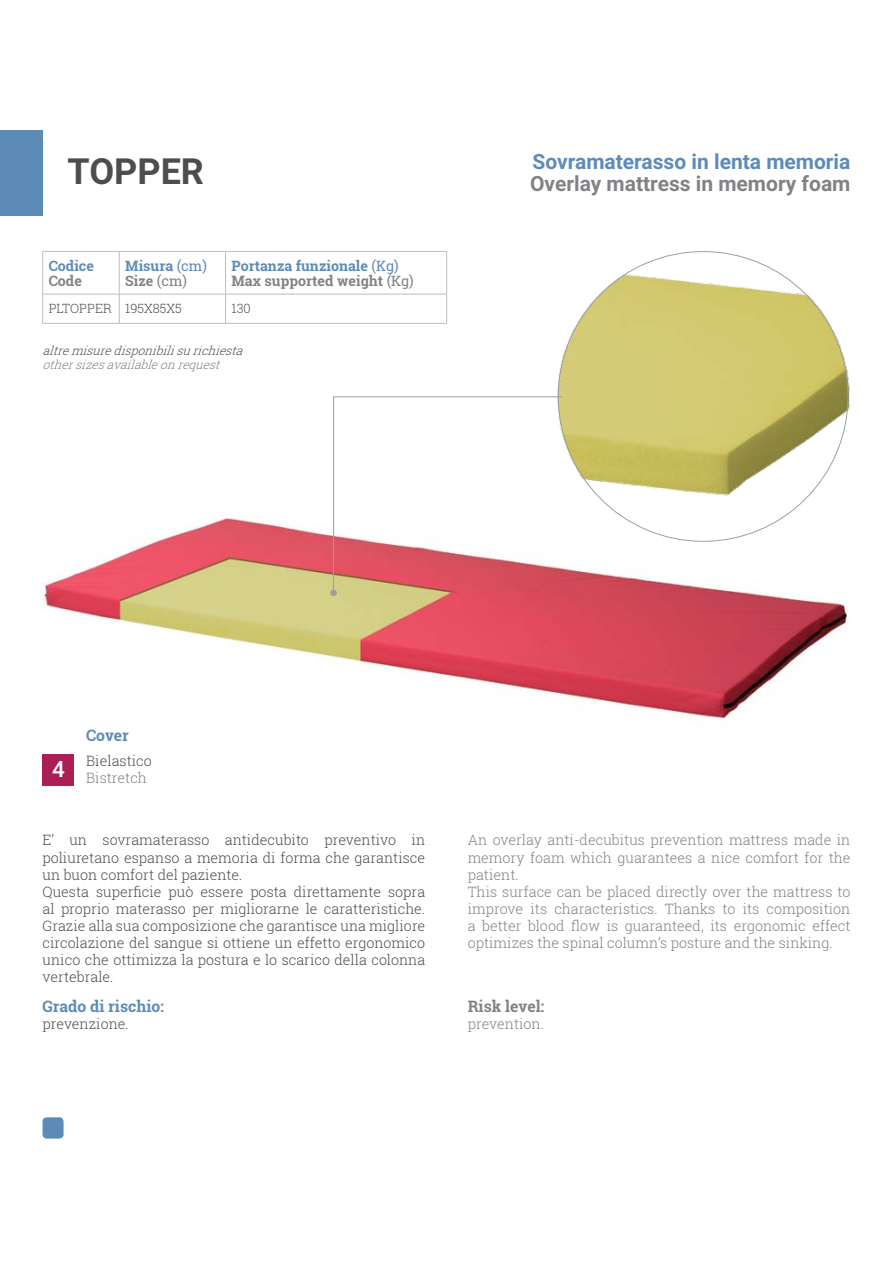
<style>
.page{position:relative;width:893px;height:1263px;background:#fff}
.page>*{position:absolute;margin:0;border:0;box-sizing:border-box;transform-origin:0 0}
.t1{font:700 36px "Roboto";color:#4d4d4f}
.t2{font:500 22.5px "Roboto";color:#fff}
.t3{font:700 21px "Roboto";color:#5d8bb7}
.t4{font:700 21px "Roboto";color:#808285}
.t5{font:700 15.75px "Roboto Slab";color:#5d8bb7}
.t6{font:700 15.75px "Roboto Slab";color:#808285}
.t7{font:300 14.25px/17.1px "Roboto Slab";color:#4d4d4f}
.t8{font:300 14.25px/17.1px "Roboto Slab";color:#808285}
.t9{font:700 14.25px/15px "Roboto Slab";color:#5d8bb7}
.t10{font:700 14.25px "Roboto Slab";color:#808285}
.t11{font:300 12.75px "Roboto Slab";color:#4d4d4f}
.t12{font:italic 300 12px "Roboto Slab";color:#4d4d4f}
.t13{font:italic 300 12px "Roboto Slab";color:#808285}
.s1{font-weight:400}
.s2{color:#808285}
.s3{font-weight:400;color:#808285}
</style>
<div class="page">
<div style="left:0;top:131px;width:43px;height:85px;background:#5d8bb7"></div>
<img style="left:41px;top:518px;width:807px;height:201px">
<div style="left:43px;top:1117px;width:21px;height:21px;background:#5d8bb7;border-radius:4px"></div>
<hr style="left:43px;top:251px;width:76px;height:1px;background:#bcbec0">
<hr style="left:42px;top:252px;width:1px;height:42px;background:#bcbec0">
<hr style="left:119px;top:251px;width:107px;height:1px;background:#bcbec0">
<hr style="left:119px;top:252px;width:1px;height:42px;background:#bcbec0">
<hr style="left:226px;top:251px;width:221px;height:1px;background:#bcbec0">
<hr style="left:225px;top:252px;width:1px;height:42px;background:#bcbec0">
<hr style="left:446px;top:252px;width:1px;height:42px;background:#bcbec0">
<hr style="left:43px;top:294px;width:76px;height:1px;background:#bcbec0">
<svg style="left:42px;top:294px;width:1px;height:29px"></svg>
<hr style="left:119px;top:294px;width:107px;height:1px;background:#bcbec0">
<svg style="left:119px;top:294px;width:1px;height:29px"></svg>
<hr style="left:226px;top:294px;width:221px;height:1px;background:#bcbec0">
<svg style="left:225px;top:295px;width:1px;height:28px"></svg>
<svg style="left:446px;top:294px;width:1px;height:29px"></svg>
<hr style="left:43px;top:323px;width:76px;height:1px;background:#bcbec0">
<hr style="left:119px;top:323px;width:107px;height:1px;background:#bcbec0">
<hr style="left:226px;top:323px;width:221px;height:1px;background:#bcbec0">
<img style="left:543px;top:251px;width:307px;height:300px">
<hr style="left:333px;top:396px;width:1px;height:197px;background:#9d9fa2">
<hr style="left:333px;top:396px;width:230px;height:1px;background:#9d9fa2">
<div style="left:330px;top:590px;width:7px;height:6px;background:#9d9fa2;border-radius:50%"></div>
<div style="left:43px;top:754px;width:31px;height:32px;background:#ab1e56"></div>
<h1 class="t1" style="left:68px;top:146px;width:138px">topper</h1>
<h3 class="t3" style="left:532px;top:147px;width:319px">Sovramaterasso in lenta memoria</h3>
<h3 class="t4" style="left:530px;top:169px;width:322px">Overlay mattress in memory foam</h3>
<p class="t9" style="left:125px;top:258px;width:83px">Misura <span class="s1">(cm)<br></span><span class="s2">Size</span> <span class="s3">(cm)</span></p>
<p class="t9" style="left:232px;top:258px;width:184px">Portanza funzionale <span class="s1">(Kg)<br></span><span class="s2">Max supported weight</span> <span class="s3">(Kg)</span></p>
<p class="t11" style="left:49px;top:300px;width:135px">PLTOPPER 195X85X5</p>
<p class="t11" style="left:232px;top:300px;width:21px">130</p>
<p class="t9" style="left:49px;top:258px;width:47px">Codice</p>
<p class="t10" style="left:49px;top:271px;width:35px">Code</p>
<p class="t12" style="left:43px;top:342px;width:206px">altremisuredisponibilisurichiesta</p>
<p class="t13" style="left:43px;top:357px;width:183px">othersizesavailableonrequest</p>
<h2 class="t2" style="left:52px;top:753px;width:14px">4</h2>
<p class="t5" style="left:86px;top:724px;width:44px">Cover</p>
<p class="t7" style="left:86px;top:752px;width:67px">Bielastico</p>
<p class="t8" style="left:86px;top:769px;width:62px">Bistretch</p>
<p class="t7" style="left:43px;top:831px;width:384px">E’ un sovramaterasso antidecubito preventivo in poliuretano espanso a memoria di forma che garantisce un buon comfort del paziente.<br>Questa superficie può essere posta direttamente sopra al proprio materasso per migliorarne le caratteristiche.<br>Grazie alla sua composizione che garantisce una migliore circolazione del sangue si ottiene un effetto ergonomico unico che ottimizza la postura e lo scarico della colonna vertebrale.</p>
<p class="t5" style="left:43px;top:995px;width:123px">Grado di rischio:</p>
<p class="t7" style="left:43px;top:1014px;width:88px">prevenzione.</p>
<p class="t8" style="left:468px;top:831px;width:384px">An overlay anti-decubitus prevention mattress made in memory foam which guarantees a nice comfort for the patient.<br>This surface can be placed directly over the mattress to improve its characteristics. Thanks to its composition a better blood flow is guaranteed, its ergonomic effect optimizes the spinal column’s posture and the sinking.</p>
<p class="t6" style="left:468px;top:995px;width:78px">Risk level:</p>
<p class="t8" style="left:468px;top:1015px;width:78px">prevention.</p>
</div>
